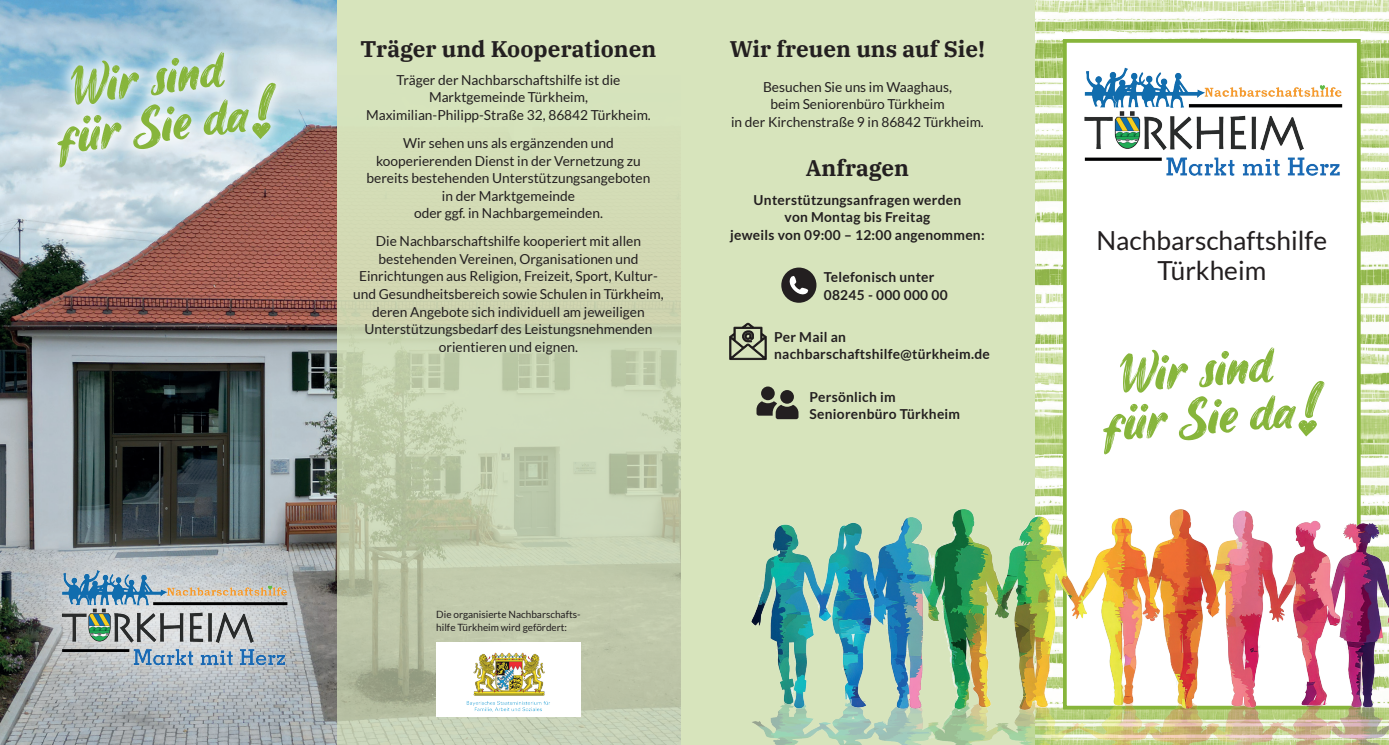
<style>
.page{position:relative;width:1389px;height:745px;background:#fff}
.page>*{position:absolute;margin:0;border:0;box-sizing:border-box;transform-origin:0 0}
.t1{font:50px/47.5px "James Stroker";color:#87b53b;text-align:center}
.t2{font:26.25px/30px "Lato";color:#231f20;text-align:center}
.t3{font:700 22.5px "IBM Plex Serif";color:#231f20}
.t4{font:13.75px/17.5px "Lato";color:#231f20;text-align:center}
.t5{font:700 13.75px/17.5px "Lato";letter-spacing:.02em;color:#231f20}
.t6{font:10px/12.5px "Lato";color:#231f20}
</style>
<div class="page">
<img style="left:1035px;top:0;width:354px;height:425px">
<div style="left:1063px;top:39px;width:298px;height:670px;background:#fff;border:4px solid #87b53b"></div>
<div style="left:337px;top:0;width:698px;height:744px;background:#d7e4bc"></div>
<img style="left:0;top:0;width:680px;height:744px">
<img style="left:1084px;top:67px;width:259px;height:109px">
<div style="left:436px;top:641px;width:145px;height:75px;background:#fff"></div>
<img style="left:466px;top:652px;width:84px;height:60px">
<img style="left:752px;top:718px;width:637px;height:26px">
<div style="left:781px;top:267px;width:35px;height:35px;background:#231f20;border-radius:50%"></div>
<svg style="left:789px;top:276px;width:20px;height:19px"></svg>
<svg style="left:729px;top:322px;width:38px;height:38px"></svg>
<div style="left:761px;top:386px;width:14px;height:14px;background:#231f20;border-radius:50%"></div>
<svg style="left:756px;top:401px;width:42px;height:18px"></svg>
<div style="left:780px;top:390px;width:14px;height:13px;background:#231f20;border-radius:50%"></div>
<svg style="left:1130px;top:403px;width:18px;height:8px"></svg>
<svg style="left:1298px;top:380px;width:27px;height:45px"></svg>
<svg style="left:36px;top:32px;width:261px;height:152px;background:#c3d6de"></svg>
<div style="left:0;top:503px;width:354px;height:231px;background:#fff;opacity:.75"></div>
<img style="left:58px;top:566px;width:230px;height:101px">
<img style="left:751px;top:425px;width:638px;height:293px">
<h1 class="t1" style="left:48px;top:71px;width:194px;rotate:-7deg">Wir sind fur Sie da</h1>
<h3 class="t3" style="left:361px;top:31px;width:297px">Träger und Kooperationen</h3>
<p class="t4" style="left:366px;top:71px;width:286px">Träger der Nachbarschaftshilfe ist die<br>Marktgemeinde Türkheim,<br>Maximilian-Philipp-Straße 32, 86842 Türkheim.</p>
<p class="t4" style="left:366px;top:134px;width:286px">Wir sehen uns als ergänzenden und kooperierenden Dienst in der Vernetzung zu bereits bestehenden Unterstützungsangeboten in der Marktgemeinde<br>oder ggf. in Nachbargemeinden.</p>
<p class="t4" style="left:353px;top:232px;width:312px">Die Nachbarschaftshilfe kooperiert mit allen bestehenden Vereinen, Organisationen und Einrichtungen aus Religion, Freizeit, Sport, Kultur&shy;und Gesundheitsbereich sowie Schulen in Türkheim, deren Angebote sich individuell am jeweiligen Unterstützungsbedarf des Leistungsnehmenden orientieren und eignen.</p>
<h3 class="t3" style="left:730px;top:31px;width:257px">Wir freuen uns auf Sie!</h3>
<p class="t4" style="left:731px;top:78px;width:254px">Besuchen Sie uns im Waaghaus,<br>beim Seniorenbüro Türkheim<br>in der Kirchenstraße 9 in 86842 Türkheim.</p>
<h3 class="t3" style="left:806px;top:150px;width:105px">Anfragen</h3>
<p class="t5" style="left:730px;top:190px;width:256px;text-align:center">Unterstützungsanfragen werden<br>von Montag bis Freitag<br>jeweils von 09:00 – 12:00 angenommen:</p>
<p class="t5" style="left:824px;top:268px;width:125px">Telefonisch unter<br>08245 - 000 000 00</p>
<p class="t5" style="left:774px;top:328px;width:217px">Per Mail an nachbarschaftshilfe@türkheim.de</p>
<p class="t5" style="left:810px;top:387px;width:152px">Persönlich im<br>Seniorenbüro Türkheim</p>
<p class="t6" style="left:436px;top:608px;width:146px">Die organisierte Nachbarschafts&shy;hilfe Türkheim wird gefördert:</p>
<h2 class="t2" style="left:1096px;top:225px;width:232px">Nachbarschaftshilfe<br>Türkheim</h2>
<h1 class="t1" style="left:1097px;top:356px;width:194px;rotate:-4deg">Wir sind fur Sie da</h1>
</div>
